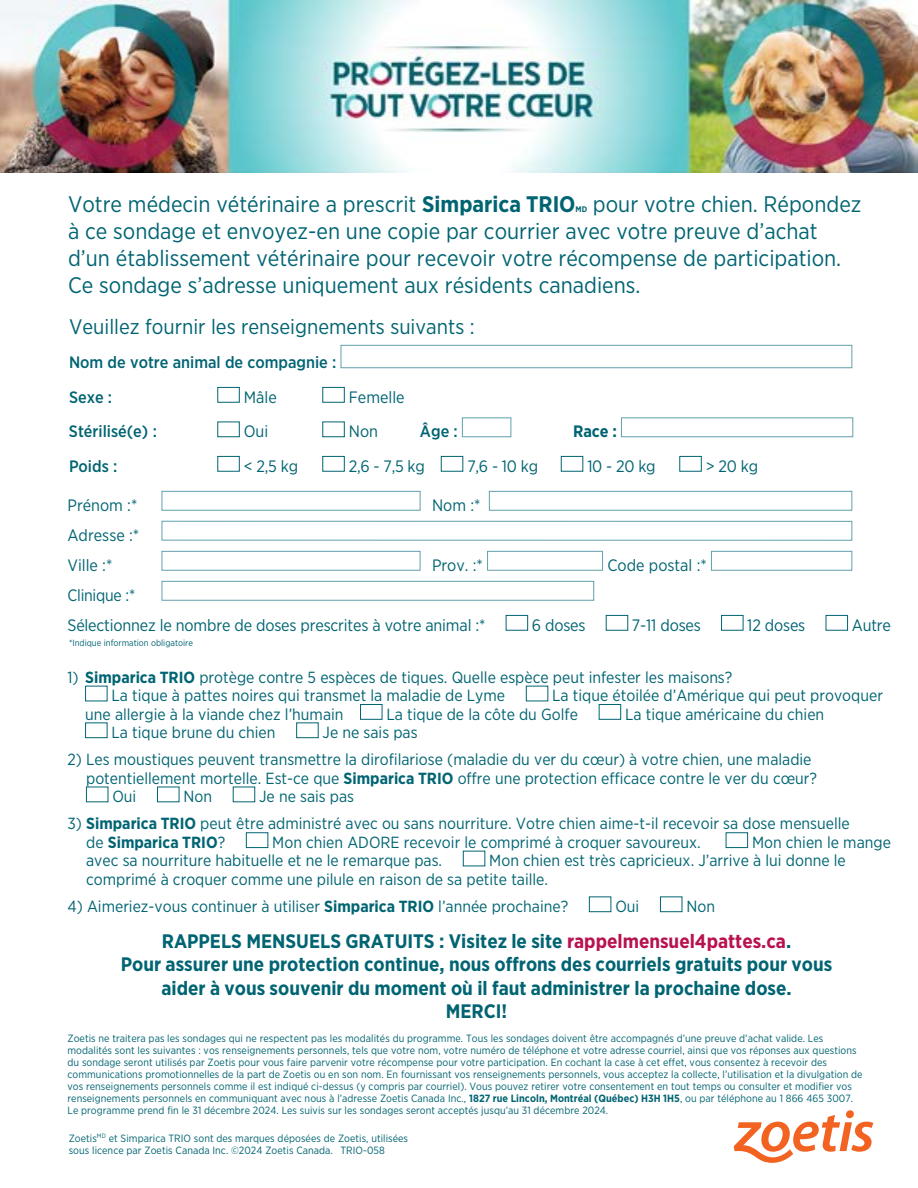
<style>
.page{position:relative;width:918px;height:1188px;background:#fff}
.page>*{position:absolute;margin:0;border:0;box-sizing:border-box;transform-origin:0 0}
.t1{font:22.5px/27px "Gotham Narrow";color:#006472}
.t2{font:21px "Gotham Narrow";color:#006472}
.t3{font:700 19.5px/23.4px "Gotham Narrow";color:#006472;text-align:center}
.t4{font:16.5px/30px "Gotham Narrow";letter-spacing:-.01em;color:#006472}
.t5{font:500 16.5px/34.5px "Gotham Narrow";color:#006472}
.t6{font:700 16.5px "Gotham Narrow";color:#006472}
.t7{font:16.2px/18.5px "Gotham Narrow";color:#006472}
.t8{font:10.5px/12px "Gotham Narrow";letter-spacing:.005em;color:#006472}
.t9{font:9px "Gotham Narrow";color:#006472}
.t10{font:700 8.1px "Gotham Narrow";color:#006472}
.s1{font-weight:700}
.s2{color:#b8114f}
</style>
<div class="page">
<img style="left:0;top:0;width:918px;height:173px">
<div style="left:341px;top:345px;width:511px;height:23px;border:1px solid #62a0ad"></div>
<div style="left:218px;top:387px;width:22px;height:16px;border:1px solid #006472"></div>
<div style="left:323px;top:387px;width:22px;height:16px;border:1px solid #006472"></div>
<div style="left:462px;top:418px;width:49px;height:19px;border:1px solid #62a0ad"></div>
<div style="left:621px;top:418px;width:232px;height:19px;border:1px solid #62a0ad"></div>
<div style="left:218px;top:456px;width:22px;height:16px;border:1px solid #006472"></div>
<div style="left:323px;top:456px;width:22px;height:16px;border:1px solid #006472"></div>
<div style="left:441px;top:456px;width:22px;height:16px;border:1px solid #006472"></div>
<div style="left:561px;top:456px;width:22px;height:16px;border:1px solid #006472"></div>
<div style="left:679px;top:456px;width:23px;height:16px;border:1px solid #006472"></div>
<div style="left:162px;top:491px;width:258px;height:20px;border:1px solid #62a0ad"></div>
<div style="left:489px;top:491px;width:363px;height:20px;border:1px solid #62a0ad"></div>
<div style="left:162px;top:521px;width:690px;height:20px;border:1px solid #62a0ad"></div>
<div style="left:162px;top:551px;width:258px;height:20px;border:1px solid #62a0ad"></div>
<div style="left:487px;top:551px;width:116px;height:20px;border:1px solid #62a0ad"></div>
<div style="left:711px;top:551px;width:141px;height:20px;border:1px solid #62a0ad"></div>
<div style="left:162px;top:581px;width:432px;height:20px;border:1px solid #62a0ad"></div>
<div style="left:506px;top:615px;width:22px;height:16px;border:1px solid #006472"></div>
<div style="left:606px;top:615px;width:22px;height:16px;border:1px solid #006472"></div>
<div style="left:721px;top:615px;width:22px;height:16px;border:1px solid #006472"></div>
<div style="left:826px;top:615px;width:22px;height:16px;border:1px solid #006472"></div>
<div style="left:360px;top:704px;width:22px;height:16px;border:1px solid #006472"></div>
<div style="left:599px;top:704px;width:22px;height:16px;border:1px solid #006472"></div>
<div style="left:85px;top:723px;width:22px;height:15px;border:1px solid #006472"></div>
<div style="left:296px;top:723px;width:22px;height:15px;border:1px solid #006472"></div>
<div style="left:246px;top:832px;width:22px;height:16px;border:1px solid #006472"></div>
<div style="left:726px;top:832px;width:22px;height:16px;border:1px solid #006472"></div>
<div style="left:589px;top:897px;width:22px;height:15px;border:1px solid #006472"></div>
<div style="left:660px;top:897px;width:22px;height:15px;border:1px solid #006472"></div>
<div style="left:846px;top:1110px;width:8px;height:8px;background:#f26322;border-radius:50%"></div>
<svg style="left:734px;top:1115px;width:139px;height:48px"></svg>
<h1 class="t1" style="left:68px;top:191px;width:509px">Votre médecin vétérinaire a prescrit <span class="s1">Simparica TRIO</span></h1>
<p class="t10" style="left:576px;top:204px;width:13px">MD</p>
<p class="t1" style="left:68px;top:191px;width:795px;text-indent:525px">pour votre chien. Répondez à ce sondage et envoyez-en une copie par courrier avec votre preuve d’achat d’un établissement vétérinaire pour recevoir votre récompense de participation.<br>Ce sondage s’adresse uniquement aux résidents canadiens.</p>
<h2 class="t2" style="left:69px;top:313px;width:407px">Veuillez fournir les renseignements suivants :</h2>
<h3 class="t5" style="left:69px;top:345px;width:269px">Nom de votre animal de compagnie :<br>Sexe :</h3>
<h3 class="t4" style="left:244px;top:381px;width:34px">Mâle</h3>
<h3 class="t4" style="left:349px;top:381px;width:57px">Femelle</h3>
<h3 class="t5" style="left:69px;top:414px;width:89px">Stérilisé(e) :</h3>
<h3 class="t4" style="left:244px;top:416px;width:26px">Oui</h3>
<h3 class="t4" style="left:349px;top:416px;width:31px">Non</h3>
<h3 class="t5" style="left:420px;top:414px;width:39px">Âge :</h3>
<h3 class="t6" style="left:573px;top:421px;width:45px">Race :</h3>
<h3 class="t5" style="left:69px;top:448px;width:50px">Poids :</h3>
<h3 class="t4" style="left:244px;top:450px;width:56px">&lt; 2,5 kg</h3>
<h3 class="t4" style="left:349px;top:450px;width:78px">2,6 - 7,5 kg</h3>
<h3 class="t4" style="left:467px;top:450px;width:72px">7,6 - 10 kg</h3>
<h3 class="t4" style="left:587px;top:450px;width:70px">10 - 20 kg</h3>
<h3 class="t4" style="left:706px;top:450px;width:54px">&gt; 20 kg</h3>
<h3 class="t4" style="left:68px;top:489px;width:71px">Prénom :*</h3>
<h3 class="t4" style="left:432px;top:489px;width:50px">Nom :*</h3>
<h3 class="t4" style="left:67px;top:519px;width:73px">Adresse :*<br>Ville :*</h3>
<h3 class="t4" style="left:432px;top:549px;width:53px">Prov. :*</h3>
<h3 class="t4" style="left:607px;top:549px;width:101px">Code postal :*</h3>
<h3 class="t4" style="left:67px;top:579px;width:419px">Clinique :*<br>Sélectionnez le nombre de doses prescrites à votre animal :*</h3>
<h3 class="t4" style="left:532px;top:609px;width:55px">6 doses</h3>
<h3 class="t4" style="left:632px;top:609px;width:70px">7-11 doses</h3>
<h3 class="t4" style="left:747px;top:609px;width:60px">12 doses</h3>
<h3 class="t4" style="left:852px;top:609px;width:41px">Autre</h3>
<p class="t9" style="left:69px;top:637px;width:126px">*Indique information obligatoire</p>
<h3 class="t7" style="left:112px;top:668px;width:622px;text-indent:-44px">1) <span class="s1">Simparica TRIO</span> protège contre 5 espèces de tiques. Quelle espèce peut infester les maisons?<br>La tique à pattes noires qui transmet la maladie de Lyme</h3>
<h3 class="t7" style="left:552px;top:686px;width:332px">La tique étoilée d’Amérique qui peut provoquer</h3>
<h3 class="t7" style="left:85px;top:704px;width:260px">une allergie à la viande chez l’humain</h3>
<h3 class="t7" style="left:386px;top:704px;width:193px">La tique de la côte du Golfe</h3>
<h3 class="t7" style="left:625px;top:704px;width:201px">La tique américaine du chien</h3>
<h3 class="t7" style="left:112px;top:723px;width:165px">La tique brune du chien</h3>
<h3 class="t7" style="left:323px;top:723px;width:97px">Je ne sais pas</h3>
<h3 class="t7" style="left:68px;top:750px;width:746px">2) Les moustiques peuvent transmettre la dirofilariose (maladie du ver du cœur) à votre chien, une maladie</h3>
<h3 class="t7" style="left:86px;top:768px;width:732px">potentiellement mortelle. Est-ce que <span class="s1">Simparica TRIO</span> offre une protection efficace contre le ver du cœur?</h3>
<h3 class="t7" style="left:112px;top:787px;width:25px">Oui</h3>
<h3 class="t7" style="left:184px;top:787px;width:30px">Non</h3>
<h3 class="t7" style="left:259px;top:787px;width:97px">Je ne sais pas</h3>
<h3 class="t7" style="left:86px;top:814px;width:765px;text-indent:-19px">3) <span class="s1">Simparica TRIO</span> peut être administré avec ou sans nourriture. Votre chien aime-t-il recevoir sa dose mensuelle de <span class="s1">Simparica TRIO</span>?</h3>
<h3 class="t7" style="left:272px;top:833px;width:430px">Mon chien ADORE recevoir le comprimé à croquer savoureux.</h3>
<h3 class="t7" style="left:752px;top:833px;width:140px">Mon chien le mange</h3>
<h3 class="t7" style="left:86px;top:851px;width:357px">avec sa nourriture habituelle et ne le remarque pas.</h3>
<h3 class="t7" style="left:86px;top:851px;width:761px;text-indent:403px">Mon chien est très capricieux. J’arrive à lui donne le comprimé à croquer comme une pilule en raison de sa petite taille.</h3>
<h3 class="t7" style="left:67px;top:897px;width:502px">4) Aimeriez-vous continuer à utiliser <span class="s1">Simparica TRIO</span> l’année prochaine?</h3>
<h3 class="t7" style="left:615px;top:897px;width:25px">Oui</h3>
<h3 class="t7" style="left:686px;top:897px;width:30px">Non</h3>
<p class="t3" style="left:121px;top:929px;width:713px">RAPPELS MENSUELS GRATUITS : Visitez le site <span class="s2">rappelmensuel4pattes.ca</span>.<br>Pour assurer une protection continue, nous offrons des courriels gratuits pour vous aider à vous souvenir du moment où il faut administrer la prochaine dose.<br>MERCI!</p>
<p class="t8" style="left:68px;top:1032px;width:797px">Zoetis ne traitera pas les sondages qui ne respectent pas les modalités du programme. Tous les sondages doivent être accompagnés d’une preuve d’achat valide. Les modalités sont les suivantes : vos renseignements personnels, tels que votre nom, votre numéro de téléphone et votre adresse courriel, ainsi que vos réponses aux questions du sondage seront utilisés par Zoetis pour vous faire parvenir votre récompense pour votre participation. En cochant la case à cet effet, vous consentez à recevoir des communications promotionnelles de la part de Zoetis ou en son nom. En fournissant vos renseignements personnels, vous acceptez la collecte, l’utilisation et la divulgation de vos renseignements personnels comme il est indiqué ci-dessus (y compris par courriel). Vous pouvez retirer votre consentement en tout temps ou consulter et modifier vos renseignements personnels en communiquant avec nous à l’adresse Zoetis Canada Inc., <span class="s1">1827 rue Lincoln, Montréal (Québec) H3H 1H5</span>, ou par téléphone au 1 866 465 3007.<br>Le programme prend fin le 31 décembre 2024. Les suivis sur les sondages seront acceptés jusqu’au 31 décembre 2024.</p>
<p class="t8" style="left:69px;top:1132px;width:341px">Zoetis<sup>MD</sup> et Simparica TRIO sont des marques déposées de Zoetis, utilisées sous licence par Zoetis Canada Inc. ©2024 Zoetis Canada. TRIO-058</p>
</div>
